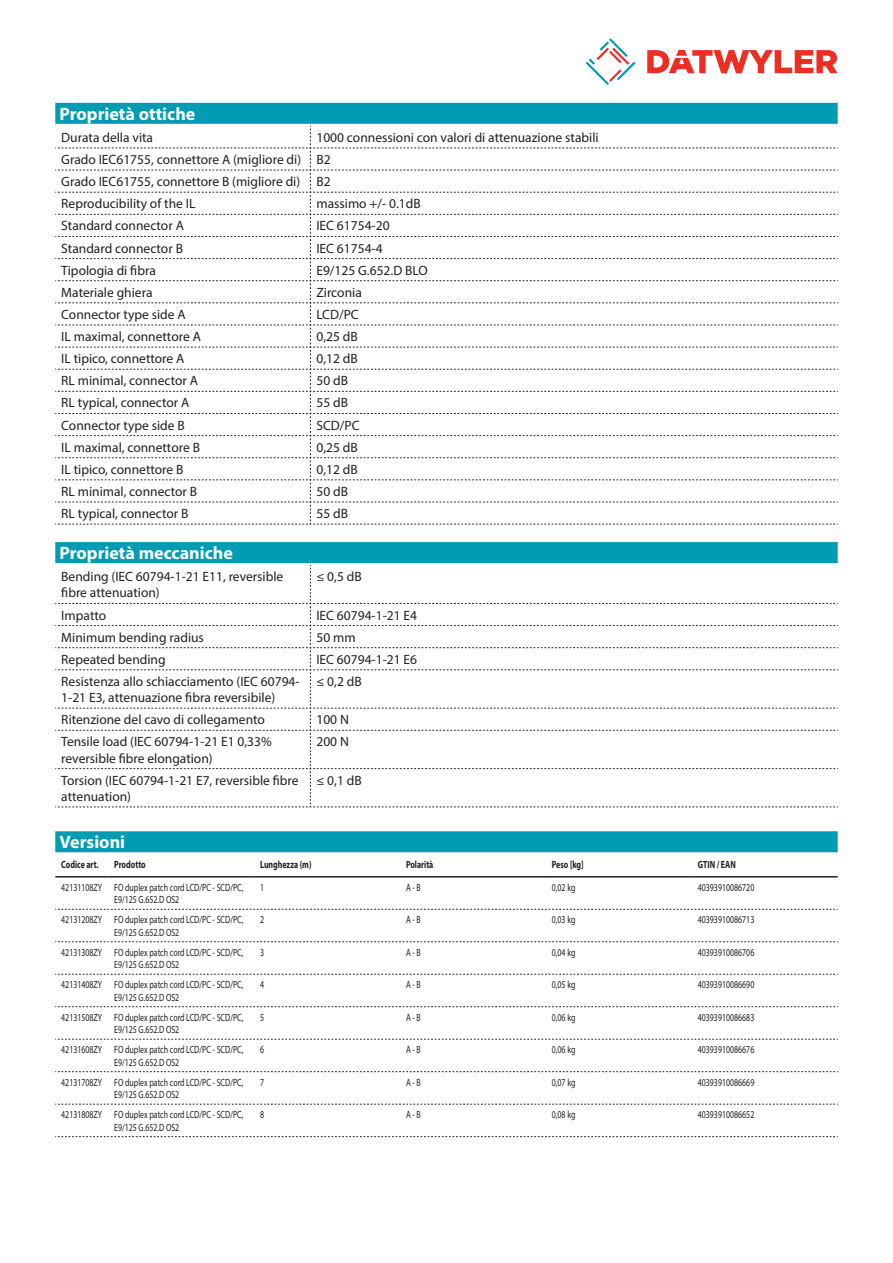
<style>
.page{position:relative;width:893px;height:1263px;background:#fff}
.page>*{position:absolute;margin:0;border:0;box-sizing:border-box;transform-origin:0 0}
.Standard_Head_Proper{font:700 18px "Myriad Pro";color:#fff}
.myriad_light_propert{font:13.5px/16.2px "Myriad Pro";color:#231f20}
.myriadlight{font:10.5px/12.6px "Myriad Pro";color:#231f20;scale:.75 1}
.myriadbold{font:700 10.5px "Myriad Pro";color:#231f20;scale:.75 1}
</style>
<div class="page">
<svg style="left:586px;top:38px;width:49px;height:47px"></svg>
<svg style="left:647px;top:50px;width:191px;height:23px"></svg>
<div style="left:55px;top:831px;width:783px;height:21px;background:#009cb3"></div>
<hr style="left:55px;top:876px;width:53px;height:1px;background:#231f20">
<hr style="left:108px;top:876px;width:146px;height:1px;background:#231f20">
<hr style="left:254px;top:876px;width:146px;height:1px;background:#231f20">
<hr style="left:400px;top:876px;width:146px;height:1px;background:#231f20">
<hr style="left:546px;top:876px;width:146px;height:1px;background:#231f20">
<hr style="left:692px;top:876px;width:146px;height:1px;background:#231f20">
<svg style="left:55px;top:909px;width:783px;height:1px"></svg>
<svg style="left:55px;top:941px;width:783px;height:1px"></svg>
<svg style="left:55px;top:974px;width:783px;height:1px"></svg>
<svg style="left:55px;top:1006px;width:783px;height:1px"></svg>
<svg style="left:55px;top:1039px;width:783px;height:1px"></svg>
<svg style="left:55px;top:1071px;width:783px;height:1px"></svg>
<svg style="left:55px;top:1104px;width:783px;height:1px"></svg>
<svg style="left:55px;top:1136px;width:783px;height:1px"></svg>
<div style="left:55px;top:103px;width:783px;height:21px;background:#009cb3"></div>
<svg style="left:55px;top:126px;width:783px;height:399px"></svg>
<div style="left:55px;top:542px;width:783px;height:21px;background:#009cb3"></div>
<svg style="left:55px;top:565px;width:783px;height:243px"></svg>
<p class="Standard_Head_Proper" style="left:60px;top:102px;width:137px">Proprietà ottiche</p>
<p class="myriad_light_propert" style="left:61px;top:129px;width:93px">Durata della vita</p>
<p class="myriad_light_propert" style="left:316px;top:129px;width:284px">1000 connessioni con valori di attenuazione stabili</p>
<p class="myriad_light_propert" style="left:61px;top:151px;width:241px">Grado IEC61755, connettore A (migliore di)</p>
<p class="myriad_light_propert" style="left:316px;top:151px;width:16px">B2</p>
<p class="myriad_light_propert" style="left:61px;top:173px;width:240px">Grado IEC61755, connettore B (migliore di)</p>
<p class="myriad_light_propert" style="left:316px;top:173px;width:16px">B2</p>
<p class="myriad_light_propert" style="left:61px;top:195px;width:136px">Reproducibility of the IL</p>
<p class="myriad_light_propert" style="left:316px;top:195px;width:106px">massimo +/- 0.1dB</p>
<p class="myriad_light_propert" style="left:61px;top:218px;width:124px">Standard connector A</p>
<p class="myriad_light_propert" style="left:316px;top:218px;width:75px">IEC 61754-20</p>
<p class="myriad_light_propert" style="left:61px;top:240px;width:123px">Standard connector B</p>
<p class="myriad_light_propert" style="left:316px;top:240px;width:68px">IEC 61754-4</p>
<p class="myriad_light_propert" style="left:61px;top:262px;width:96px">Tipologia di fibra</p>
<p class="myriad_light_propert" style="left:316px;top:262px;width:113px">E9/125 G.652.D BLO</p>
<p class="myriad_light_propert" style="left:61px;top:284px;width:93px">Materiale ghiera</p>
<p class="myriad_light_propert" style="left:316px;top:284px;width:47px">Zirconia</p>
<p class="myriad_light_propert" style="left:61px;top:306px;width:126px">Connector type side A</p>
<p class="myriad_light_propert" style="left:316px;top:306px;width:44px">LCD/PC</p>
<p class="myriad_light_propert" style="left:61px;top:328px;width:141px">IL maximal, connettore A</p>
<p class="myriad_light_propert" style="left:316px;top:328px;width:43px">0,25 dB</p>
<p class="myriad_light_propert" style="left:61px;top:350px;width:125px">IL tipico, connettore A</p>
<p class="myriad_light_propert" style="left:316px;top:350px;width:43px">0,12 dB</p>
<p class="myriad_light_propert" style="left:61px;top:372px;width:138px">RL minimal, connector A</p>
<p class="myriad_light_propert" style="left:316px;top:372px;width:33px">50 dB</p>
<p class="myriad_light_propert" style="left:61px;top:395px;width:130px">RL typical, connector A</p>
<p class="myriad_light_propert" style="left:316px;top:395px;width:33px">55 dB</p>
<p class="myriad_light_propert" style="left:61px;top:417px;width:125px">Connector type side B</p>
<p class="myriad_light_propert" style="left:316px;top:417px;width:45px">SCD/PC</p>
<p class="myriad_light_propert" style="left:61px;top:439px;width:140px">IL maximal, connettore B</p>
<p class="myriad_light_propert" style="left:316px;top:439px;width:43px">0,25 dB</p>
<p class="myriad_light_propert" style="left:61px;top:461px;width:124px">IL tipico, connettore B</p>
<p class="myriad_light_propert" style="left:316px;top:461px;width:43px">0,12 dB</p>
<p class="myriad_light_propert" style="left:61px;top:483px;width:137px">RL minimal, connector B</p>
<p class="myriad_light_propert" style="left:316px;top:483px;width:33px">50 dB</p>
<p class="myriad_light_propert" style="left:61px;top:505px;width:129px">RL typical, connector B</p>
<p class="myriad_light_propert" style="left:316px;top:505px;width:33px">55 dB</p>
<p class="Standard_Head_Proper" style="left:60px;top:541px;width:175px">Proprietà meccaniche</p>
<p class="myriad_light_propert" style="left:61px;top:568px;width:224px">Bending (IEC 60794-1-21 E11, reversible fibre attenuation)</p>
<p class="myriad_light_propert" style="left:316px;top:568px;width:47px">≤ 0,5 dB</p>
<p class="myriad_light_propert" style="left:61px;top:607px;width:47px">Impatto</p>
<p class="myriad_light_propert" style="left:316px;top:607px;width:102px">IEC 60794-1-21 E4</p>
<p class="myriad_light_propert" style="left:61px;top:629px;width:144px">Minimum bending radius</p>
<p class="myriad_light_propert" style="left:316px;top:629px;width:41px">50 mm</p>
<p class="myriad_light_propert" style="left:61px;top:651px;width:106px">Repeated bending</p>
<p class="myriad_light_propert" style="left:316px;top:651px;width:102px">IEC 60794-1-21 E6</p>
<p class="myriad_light_propert" style="left:61px;top:673px;width:240px">Resistenza allo schiacciamento (IEC 60794-<br>1-21 E3, attenuazione fibra reversibile)</p>
<p class="myriad_light_propert" style="left:316px;top:673px;width:47px">≤ 0,2 dB</p>
<p class="myriad_light_propert" style="left:61px;top:711px;width:205px">Ritenzione del cavo di collegamento</p>
<p class="myriad_light_propert" style="left:316px;top:711px;width:34px">100 N</p>
<p class="myriad_light_propert" style="left:61px;top:733px;width:212px">Tensile load (IEC 60794-1-21 E1 0,33% reversible fibre elongation)</p>
<p class="myriad_light_propert" style="left:316px;top:733px;width:34px">200 N</p>
<p class="myriad_light_propert" style="left:61px;top:772px;width:239px">Torsion (IEC 60794-1-21 E7, reversible fibre attenuation)</p>
<p class="myriad_light_propert" style="left:316px;top:772px;width:47px">≤ 0,1 dB</p>
<p class="Standard_Head_Proper" style="left:60px;top:830px;width:67px">Versioni</p>
<p class="myriadbold" style="left:61px;top:858px;width:51px">Codice art.</p>
<p class="myriadbold" style="left:114px;top:858px;width:44px">Prodotto</p>
<p class="myriadbold" style="left:260px;top:858px;width:70px">Lunghezza (m)</p>
<p class="myriadbold" style="left:406px;top:858px;width:38px">Polarità</p>
<p class="myriadbold" style="left:552px;top:858px;width:44px">Peso [kg]</p>
<p class="myriadbold" style="left:698px;top:858px;width:52px">GTIN / EAN</p>
<p class="myriadlight" style="left:61px;top:881px;width:56px">42131108ZY</p>
<p class="myriadlight" style="left:114px;top:881px;width:174px">FO duplex patch cord LCD/PC - SCD/PC,<br>E9/125 G.652.D OS2</p>
<p class="myriadlight" style="left:260px;top:881px;width:7px">1</p>
<p class="myriadlight" style="left:406px;top:881px;width:21px">A - B</p>
<p class="myriadlight" style="left:552px;top:881px;width:33px">0,02 kg</p>
<p class="myriadlight" style="left:698px;top:881px;width:77px">40393910086720</p>
<p class="myriadlight" style="left:61px;top:913px;width:56px">42131208ZY</p>
<p class="myriadlight" style="left:114px;top:913px;width:174px">FO duplex patch cord LCD/PC - SCD/PC,<br>E9/125 G.652.D OS2</p>
<p class="myriadlight" style="left:260px;top:913px;width:7px">2</p>
<p class="myriadlight" style="left:406px;top:913px;width:21px">A - B</p>
<p class="myriadlight" style="left:552px;top:913px;width:33px">0,03 kg</p>
<p class="myriadlight" style="left:698px;top:913px;width:77px">40393910086713</p>
<p class="myriadlight" style="left:61px;top:946px;width:56px">42131308ZY</p>
<p class="myriadlight" style="left:114px;top:946px;width:174px">FO duplex patch cord LCD/PC - SCD/PC,<br>E9/125 G.652.D OS2</p>
<p class="myriadlight" style="left:260px;top:946px;width:7px">3</p>
<p class="myriadlight" style="left:406px;top:946px;width:21px">A - B</p>
<p class="myriadlight" style="left:552px;top:946px;width:33px">0,04 kg</p>
<p class="myriadlight" style="left:698px;top:946px;width:77px">40393910086706</p>
<p class="myriadlight" style="left:61px;top:978px;width:56px">42131408ZY</p>
<p class="myriadlight" style="left:114px;top:978px;width:174px">FO duplex patch cord LCD/PC - SCD/PC,<br>E9/125 G.652.D OS2</p>
<p class="myriadlight" style="left:260px;top:978px;width:7px">4</p>
<p class="myriadlight" style="left:406px;top:978px;width:21px">A - B</p>
<p class="myriadlight" style="left:552px;top:978px;width:33px">0,05 kg</p>
<p class="myriadlight" style="left:698px;top:978px;width:77px">40393910086690</p>
<p class="myriadlight" style="left:61px;top:1010px;width:56px">42131508ZY</p>
<p class="myriadlight" style="left:114px;top:1010px;width:174px">FO duplex patch cord LCD/PC - SCD/PC,<br>E9/125 G.652.D OS2</p>
<p class="myriadlight" style="left:260px;top:1010px;width:7px">5</p>
<p class="myriadlight" style="left:406px;top:1010px;width:21px">A - B</p>
<p class="myriadlight" style="left:552px;top:1010px;width:33px">0,06 kg</p>
<p class="myriadlight" style="left:698px;top:1010px;width:77px">40393910086683</p>
<p class="myriadlight" style="left:61px;top:1043px;width:56px">42131608ZY</p>
<p class="myriadlight" style="left:114px;top:1043px;width:174px">FO duplex patch cord LCD/PC - SCD/PC,<br>E9/125 G.652.D OS2</p>
<p class="myriadlight" style="left:260px;top:1043px;width:7px">6</p>
<p class="myriadlight" style="left:406px;top:1043px;width:21px">A - B</p>
<p class="myriadlight" style="left:552px;top:1043px;width:33px">0,06 kg</p>
<p class="myriadlight" style="left:698px;top:1043px;width:77px">40393910086676</p>
<p class="myriadlight" style="left:61px;top:1075px;width:56px">42131708ZY</p>
<p class="myriadlight" style="left:114px;top:1075px;width:174px">FO duplex patch cord LCD/PC - SCD/PC,<br>E9/125 G.652.D OS2</p>
<p class="myriadlight" style="left:260px;top:1075px;width:7px">7</p>
<p class="myriadlight" style="left:406px;top:1075px;width:21px">A - B</p>
<p class="myriadlight" style="left:552px;top:1075px;width:33px">0,07 kg</p>
<p class="myriadlight" style="left:698px;top:1075px;width:77px">40393910086669</p>
<p class="myriadlight" style="left:61px;top:1108px;width:56px">42131808ZY</p>
<p class="myriadlight" style="left:114px;top:1108px;width:174px">FO duplex patch cord LCD/PC - SCD/PC,<br>E9/125 G.652.D OS2</p>
<p class="myriadlight" style="left:260px;top:1108px;width:7px">8</p>
<p class="myriadlight" style="left:406px;top:1108px;width:21px">A - B</p>
<p class="myriadlight" style="left:552px;top:1108px;width:33px">0,08 kg</p>
<p class="myriadlight" style="left:698px;top:1108px;width:77px">40393910086652</p>
</div>
